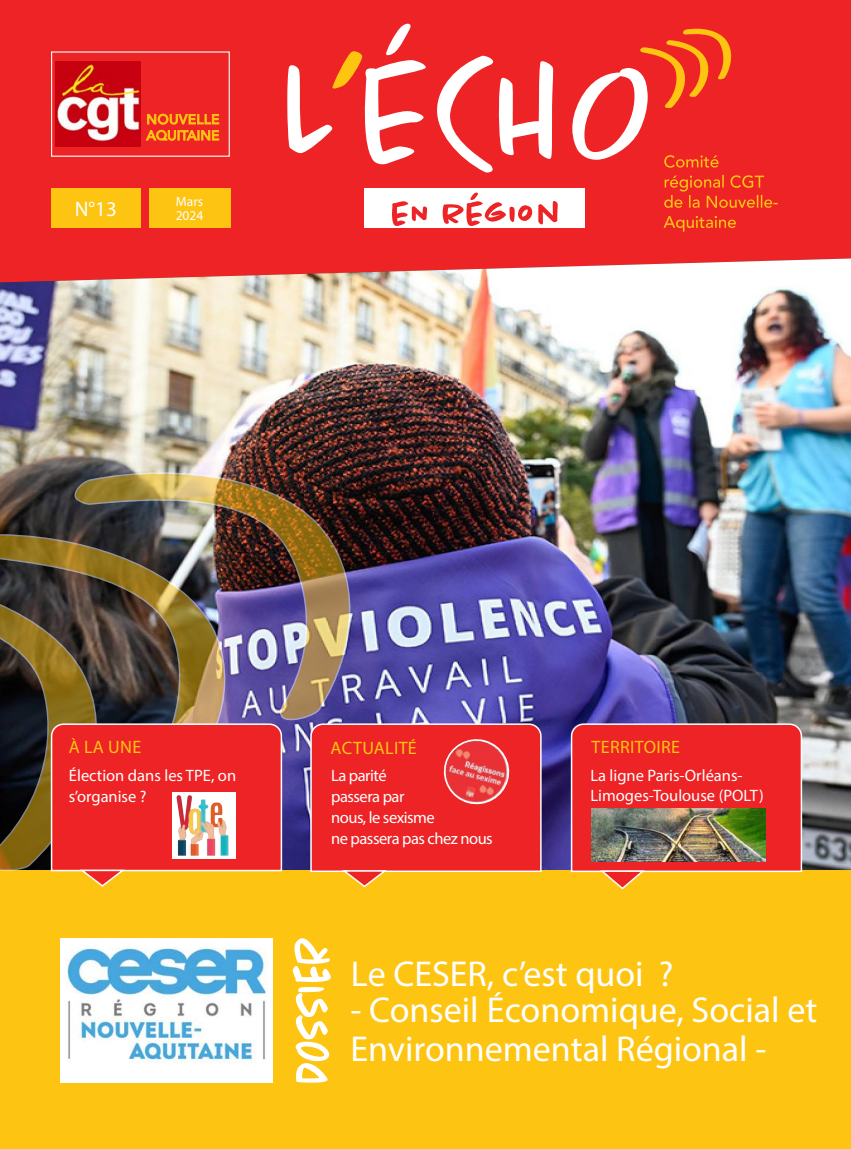
<style>
.page{position:relative;width:851px;height:1149px;background:#fff}
.page>*{position:absolute;margin:0;border:0;box-sizing:border-box;transform-origin:0 0}
.t1{font:36px/39px "Myriad Pro";color:#fff}
.t2{font:21px "Myriad Pro";color:#fff}
.t3{font:18px "Myriad Pro";letter-spacing:.02em;color:#fec412}
.t4{font:16.5px/19.8px "Myriad Pro";color:#fff}
.t5{font:16.5px/21px "Myriad Pro";letter-spacing:-.03em;color:#fff}
.t6{font:13.5px "Myriad Pro";color:#fff}
</style>
<div class="page">
<div style="left:0;top:0;width:850px;height:841px;background:#ee2325"></div>
<img style="left:0;top:258px;width:850px;height:612px">
<div style="left:0;top:870px;width:850px;height:278px;background:#fec412"></div>
<svg style="left:293px;top:938px;width:38px;height:144px"></svg>
<svg style="left:570px;top:722px;width:232px;height:168px"></svg>
<div style="left:51px;top:51px;width:179px;height:106px;border:1px solid #fff"></div>
<svg style="left:145px;top:113px;width:74px;height:28px"></svg>
<div style="left:52px;top:188px;width:89px;height:40px;background:#fec412"></div>
<div style="left:149px;top:188px;width:81px;height:40px;background:#fec412"></div>
<div style="left:364px;top:188px;width:221px;height:40px;background:#fff"></div>
<svg style="left:364px;top:24px;width:283px;height:148px"></svg>
<svg style="left:287px;top:51px;width:75px;height:102px"></svg>
<svg style="left:663px;top:216px;width:72px;height:15px"></svg>
<svg style="left:664px;top:175px;width:113px;height:33px"></svg>
<svg style="left:664px;top:155px;width:54px;height:13px"></svg>
<svg style="left:639px;top:27px;width:93px;height:81px"></svg>
<svg style="left:392px;top:192px;width:165px;height:34px"></svg>
<img style="left:55px;top:62px;width:86px;height:85px">
<svg style="left:0;top:533px;width:72px;height:40px;background:#735f27"></svg>
<img style="left:72px;top:462px;width:291px;height:260px">
<img style="left:0;top:573px;width:283px;height:314px">
<img style="left:60px;top:938px;width:213px;height:144px">
<img style="left:591px;top:807px;width:174px;height:54px">
<svg style="left:309px;top:722px;width:233px;height:166px"></svg>
<img style="left:172px;top:792px;width:63px;height:67px">
<p class="t6" style="left:176px;top:193px;width:29px">Mars</p>
<p class="t2" style="left:75px;top:196px;width:44px">N°13</p>
<p class="t6" style="left:176px;top:207px;width:29px">2024</p>
<p class="t3" style="left:69px;top:735px;width:74px">À LA UNE</p>
<p class="t4" style="left:69px;top:764px;width:169px;line-height:21px">Élection dans les TPE, on s’organise ?</p>
<p class="t3" style="left:330px;top:736px;width:88px">ACTUALITÉ</p>
<p class="t3" style="left:591px;top:736px;width:90px">TERRITOIRE</p>
<p class="t5" style="left:331px;top:764px;width:163px">La parité<br>passera par<br>nous, le sexisme<br>ne passera pas chez nous</p>
<p class="t4" style="left:590px;top:764px;width:175px">La ligne Paris-Orléans-<br>Limoges-Toulouse (POLT)</p>
<p class="t1" style="left:351px;top:953px;width:324px">Le CESER, c’est quoi ?</p>
<p class="t1" style="left:350px;top:989px;width:468px">- Conseil Économique, Social et<br>Environnemental Régional -</p>
</div>
